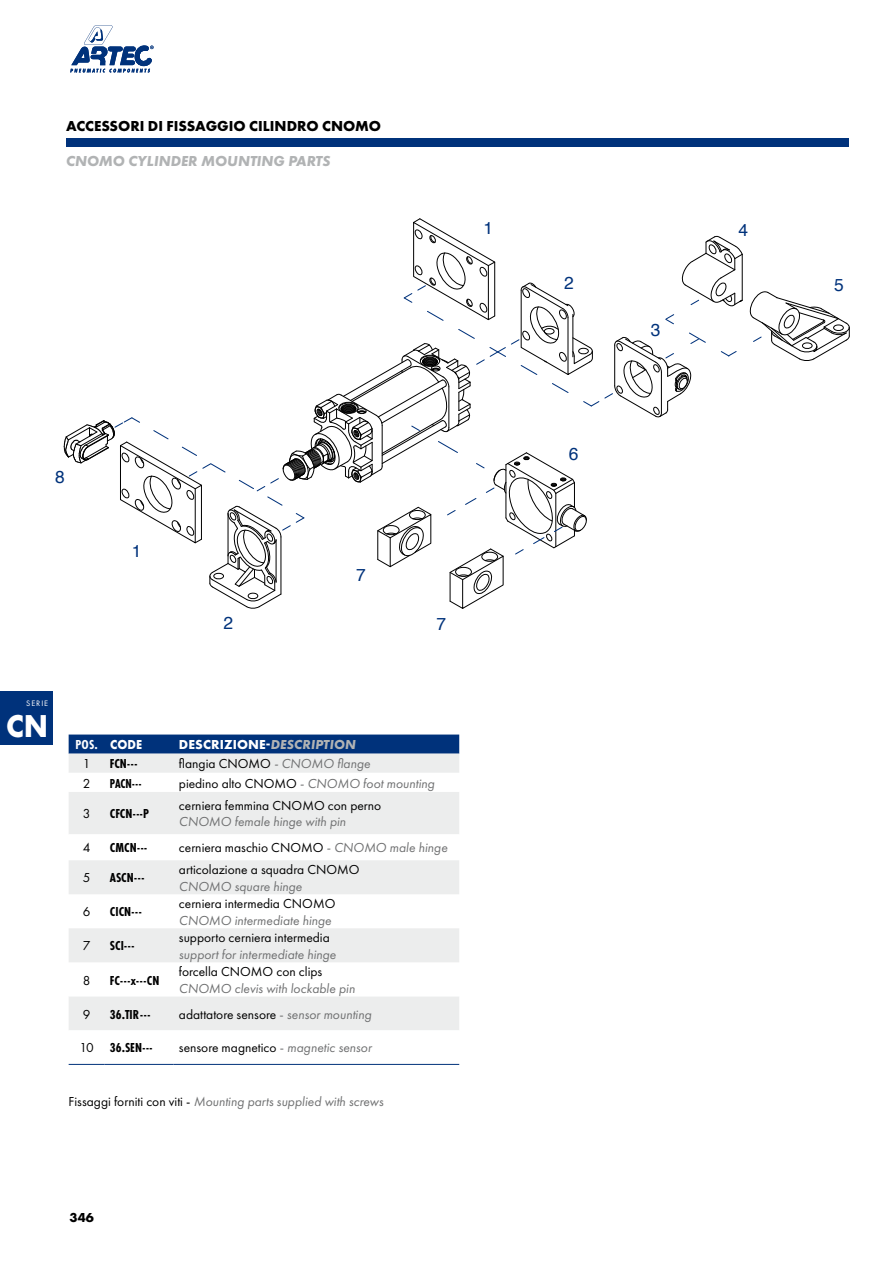
<style>
.page{position:relative;width:893px;height:1263px;background:#fff}
.page>*{position:absolute;margin:0;border:0;box-sizing:border-box;transform-origin:0 0}
.t1{font:700 32.85px "Futura PT";color:#fff;scale:.92 1}
.t2{font:17.4px "Helvetica";color:#00327b}
.t3{font:700 15px "Futura PT";color:#000}
.t4{font:italic 700 15px "Futura PT";color:#b1b3b4}
.t5{font:13.5px "Futura PT";color:#000}
.t6{font:italic 13.5px "Futura PT";color:#707172}
.t7{font:700 13.5px "Futura PT Cond";color:#000}
.t8{font:700 13.5px "Futura PT";letter-spacing:.01em;color:#fff}
.t9{font:700 13.5px "Futura PT Cond";color:#fff}
.t10{font:700 13.5px "Futura PT Cond";color:#000;scale:.91 1}
.t11{font:700 13.5px "Futura PT";color:#000}
.t12{font:8.25px "Futura PT";letter-spacing:.11em;color:#fff}
.s1{font-family:"Futura PT"}
.s2{font-style:italic;color:#b1b3b4}
.s3{font-style:italic;color:#707172}
.s4{font-style:normal;color:#000}
.s5{color:#707172}
.s6{font-family:"Futura PT";font-weight:400}
</style>
<div class="page">
<svg style="left:70px;top:26px;width:84px;height:47px"></svg>
<div style="left:0;top:691px;width:53px;height:53px;background:#00327b"></div>
<svg style="left:69px;top:734px;width:390px;height:20px;background:#0d3c81"></svg>
<div style="left:69px;top:754px;width:390px;height:19px;background:#eceded"></div>
<svg style="left:69px;top:792px;width:390px;height:272px"></svg>
<svg style="left:69px;top:860px;width:390px;height:102px"></svg>
<hr style="left:69px;top:1064px;width:36px;height:1px;background:#00327b">
<hr style="left:105px;top:1064px;width:69px;height:1px;background:#00327b">
<hr style="left:174px;top:1064px;width:285px;height:1px;background:#00327b">
<svg style="left:64px;top:218px;width:786px;height:391px"></svg>
<div style="left:66px;top:138px;width:782px;height:9px;background:#00327b"></div>
<p class="t3" style="left:66px;top:117px;width:317px">ACCESSORI DI FISSAGGIO CILINDRO CNOMO</p>
<p class="t4" style="left:66px;top:151px;width:266px">CNOMO CYLINDER MOUNTING PARTS</p>
<p class="t2" style="left:484px;top:215px;width:11px">1</p>
<p class="t2" style="left:55px;top:464px;width:11px">8</p>
<p class="t2" style="left:132px;top:537px;width:11px">1</p>
<p class="t2" style="left:223px;top:610px;width:11px">2</p>
<p class="t2" style="left:356px;top:561px;width:11px">7</p>
<p class="t2" style="left:436px;top:610px;width:11px">7</p>
<p class="t12" style="left:26px;top:698px;width:23px">SERIE</p>
<h1 class="t1" style="left:6px;top:705px;width:47px">CN</h1>
<p class="t9" style="left:76px;top:737px;width:68px">POS. <span class="s1">CODE</span></p>
<p class="t8" style="left:179px;top:736px;width:178px">DESCRIZIONE-<span class="s2">DESCRIPTION</span></p>
<p class="t5" style="left:83px;top:756px;width:9px">1</p>
<p class="t7" style="left:110px;top:756px;width:29px">FCN---</p>
<p class="t5" style="left:179px;top:756px;width:193px">flangia CNOMO <span class="s3">- CNOMO flange</span></p>
<p class="t5" style="left:83px;top:775px;width:9px">2</p>
<p class="t10" style="left:110px;top:775px;width:36px">PACN---</p>
<p class="t6" style="left:179px;top:775px;width:257px"><span class="s4">piedino alto CNOMO</span> - CNOMO foot mounting</p>
<p class="t5" style="left:83px;top:806px;width:9px">3</p>
<p class="t7" style="left:110px;top:806px;width:41px">CFCN---P</p>
<p class="t5" style="left:179px;top:798px;width:204px">cerniera femmina CNOMO con perno</p>
<p class="t6" style="left:179px;top:814px;width:168px">CNOMO female hinge with pin</p>
<p class="t5" style="left:83px;top:840px;width:9px">4</p>
<p class="t7" style="left:110px;top:840px;width:39px">CMCN---</p>
<p class="t5" style="left:179px;top:840px;width:270px">cerniera maschio CNOMO <span class="s3">- CNOMO male hinge</span></p>
<p class="t5" style="left:83px;top:870px;width:9px">5</p>
<p class="t7" style="left:110px;top:870px;width:36px">ASCN---</p>
<p class="t5" style="left:179px;top:862px;width:182px">articolazione a squadra CNOMO</p>
<p class="t6" style="left:179px;top:878px;width:125px">CNOMO square hinge</p>
<p class="t5" style="left:83px;top:904px;width:9px">6</p>
<p class="t7" style="left:110px;top:904px;width:34px">CICN---</p>
<p class="t5" style="left:83px;top:938px;width:9px">7</p>
<p class="t7" style="left:110px;top:938px;width:26px">SCI---</p>
<p class="t5" style="left:83px;top:972px;width:9px">8</p>
<p class="t7" style="left:110px;top:972px;width:51px">FC---x---CN</p>
<p class="t5" style="left:179px;top:896px;width:158px">cerniera intermedia CNOMO</p>
<p class="t6" style="left:179px;top:912px;width:154px">CNOMO intermediate hinge</p>
<p class="t5" style="left:179px;top:930px;width:152px">supporto cerniera intermedia</p>
<p class="t6" style="left:179px;top:946px;width:159px">support for intermediate hinge</p>
<p class="t5" style="left:179px;top:964px;width:145px">forcella CNOMO con clips</p>
<p class="t6" style="left:179px;top:980px;width:178px">CNOMO clevis with lockable pin</p>
<p class="t5" style="left:83px;top:1006px;width:9px">9</p>
<p class="t7" style="left:110px;top:1006px;width:42px">36.TIR---</p>
<p class="t5" style="left:179px;top:1006px;width:194px">adattatore sensore <span class="s5">-</span> <span class="s3">sensor mounting</span></p>
<p class="t7" style="left:79px;top:1040px;width:75px"><span class="s6">10</span> 36.SEN---</p>
<p class="t5" style="left:179px;top:1040px;width:194px">sensore magnetico <span class="s5">-</span> <span class="s3">magnetic sensor</span></p>
<p class="t6" style="left:69px;top:1093px;width:316px"><span class="s4">Fissaggi forniti con viti -</span> Mounting parts supplied with screws</p>
<p class="t11" style="left:70px;top:1209px;width:26px">346</p>
<p class="t2" style="left:564px;top:269px;width:11px">2</p>
<p class="t2" style="left:569px;top:440px;width:11px">6</p>
<p class="t2" style="left:651px;top:316px;width:11px">3</p>
<p class="t2" style="left:738px;top:216px;width:11px">4</p>
<p class="t2" style="left:834px;top:272px;width:11px">5</p>
</div>
